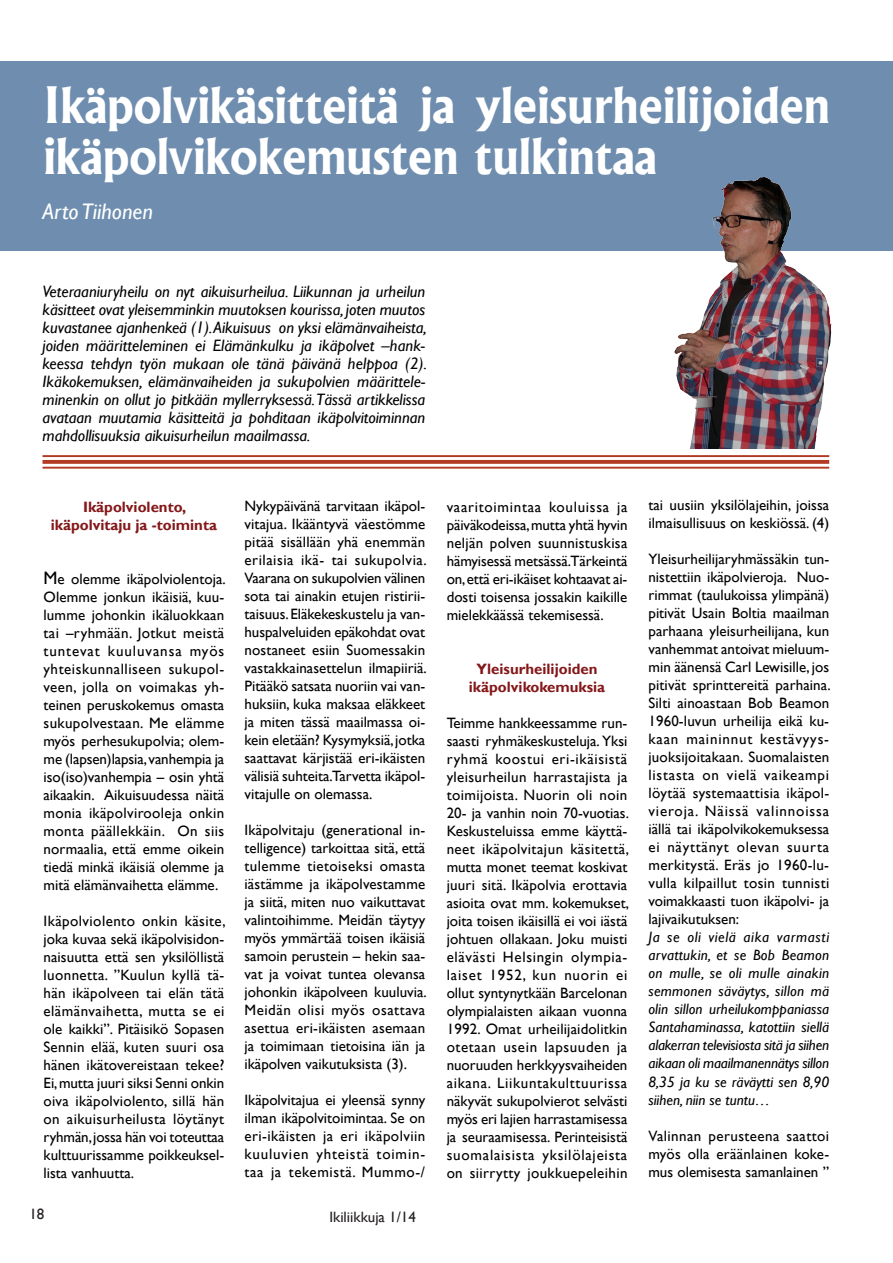
<style>
.page{position:relative;width:893px;height:1263px;background:#fff}
.page>*{position:absolute;margin:0;border:0;box-sizing:border-box;transform-origin:0 0}
.t1{font:700 48px/51px "Albertus";color:#fff}
.t2{font:italic 22.5px "Gill Sans";color:#fff}
.t3{font:italic 16.5px/18px "Gill Sans";color:#000;text-align:justify}
.t4{font:15px/18px "Gill Sans";color:#000;text-align:justify}
.t5{font:italic 15px/18px "Gill Sans";color:#000;text-align:justify}
.t6{font:700 15px/18px "Gill Sans";color:#841719;text-align:center}
.t7{font:15px "Gill Sans";color:#231f20}
.s1{font-size:18px}
</style>
<div class="page">
<div style="left:0;top:61px;width:893px;height:190px;background:#6f8eaf"></div>
<hr style="left:43px;top:455px;width:786px;height:2px;background:#b13b24">
<svg style="left:43px;top:460px;width:786px;height:4px;background:#b4432d"></svg>
<hr style="left:43px;top:467px;width:786px;height:2px;background:#b13b24">
<img style="left:674px;top:177px;width:158px;height:271px">
<h1 class="t1" style="left:44px;top:79px;width:788px">Ikäpolvikäsitteitä ja yleisurheilijoiden ikäpolvikokemusten tulkintaa</h1>
<h2 class="t2" style="left:43px;top:198px;width:112px">Arto Tiihonen</h2>
<p class="t3" style="left:43px;top:282px;width:386px">Veteraaniuryheilu on nyt aikuisurheilua. Liikunnan ja urheilun käsitteet ovat yleisemminkin muutoksen kourissa, joten muutos kuvastanee ajanhenkeä (1). Aikuisuus on yksi elämänvaiheista, joiden määritteleminen ei Elämänkulku ja ikäpolvet –hank&shy;keessa tehdyn työn mukaan ole tänä päivänä helppoa (2).<br>Ikäkokemuksen, elämänvaiheiden ja sukupolvien määrittele&shy;minenkin on ollut jo pitkään myllerryksessä. Tässä artikkelissa avataan muutamia käsitteitä ja pohditaan ikäpolvitoiminnan mahdollisuuksia aikuisurheilun maailmassa.</p>
<p class="t6" style="left:51px;top:498px;width:168px">Ikäpolviolento, ikäpolvitaju ja -toiminta</p>
<p class="t4" style="left:44px;top:570px;width:184px"><span class="s1">M</span>e olemme ikäpolviolentoja.<br>Olemme jonkun ikäisiä, kuu&shy;lumme johonkin ikäluokkaan tai –ryhmään. Jotkut meistä tuntevat kuuluvansa myös yhteiskunnalliseen sukupol&shy;veen, jolla on voimakas yh&shy;teinen peruskokemus omasta sukupolvestaan. Me elämme myös perhesukupolvia; olem&shy;me (lapsen)lapsia, vanhempia ja iso(iso)vanhempia – osin yhtä aikaakin. Aikuisuudessa näitä monia ikäpolvirooleja onkin monta päällekkäin. On siis normaalia, että emme oikein tiedä minkä ikäisiä olemme ja mitä elämänvaihetta elämme.</p>
<p class="t4" style="left:44px;top:912px;width:184px">Ikäpolviolento onkin käsite, joka kuvaa sekä ikäpolvisidon&shy;naisuutta että sen yksilöllistä luonnetta. ”Kuulun kyllä tä&shy;hän ikäpolveen tai elän tätä elämänvaihetta, mutta se ei ole kaikki”. Pitäisikö Sopasen Sennin elää, kuten suuri osa hänen ikätovereistaan tekee?<br>Ei, mutta juuri siksi Senni onkin oiva ikäpolviolento, sillä hän on aikuisurheilusta löytänyt ryhmän, jossa hän voi toteuttaa kulttuurissamme poikkeuksel&shy;lista vanhuutta.</p>
<p class="t4" style="left:244px;top:497px;width:184px">Nykypäivänä tarvitaan ikäpol&shy;vitajua. Ikääntyvä väestömme pitää sisällään yhä enemmän erilaisia ikä- tai sukupolvia.<br>Vaarana on sukupolvien välinen sota tai ainakin etujen ristirii&shy;taisuus. Eläkekeskustelu ja van&shy;huspalveluiden epäkohdat ovat nostaneet esiin Suomessakin vastakkainasettelun ilmapiiriä.<br>Pitääkö satsata nuoriin vai van&shy;huksiin, kuka maksaa eläkkeet ja miten tässä maailmassa oi&shy;kein eletään? Kysymyksiä, jotka saattavat kärjistää eri-ikäisten välisiä suhteita.Tarvetta ikäpol&shy;vitajulle on olemassa.</p>
<p class="t4" style="left:244px;top:821px;width:184px">Ikäpolvitaju (generational in&shy;telligence) tarkoittaa sitä, että tulemme tietoiseksi omasta iästämme ja ikäpolvestamme ja siitä, miten nuo vaikuttavat valintoihimme. Meidän täytyy myös ymmärtää toisen ikäisiä samoin perustein – hekin saa&shy;vat ja voivat tuntea olevansa johonkin ikäpolveen kuuluvia.<br>Meidän olisi myös osattava asettua eri-ikäisten asemaan ja toimimaan tietoisina iän ja ikäpolven vaikutuksista (3).</p>
<p class="t4" style="left:244px;top:1091px;width:182px">Ikäpolvitajua ei yleensä synny ilman ikäpolvitoimintaa. Se on eri-ikäisten ja eri ikäpolviin kuuluvien yhteistä toimin&shy;taa ja tekemistä. Mummo-/</p>
<p class="t7" style="left:29px;top:1205px;width:16px">18</p>
<p class="t7" style="left:329px;top:1208px;width:88px">Ikiliikkuja 1/14</p>
<p class="t4" style="left:447px;top:498px;width:182px">vaaritoimintaa kouluissa ja päiväkodeissa, mutta yhtä hyvin neljän polven suunnistuskisa hämyisessä metsässä.Tärkeintä on, että eri-ikäiset kohtaavat ai&shy;dosti toisensa jossakin kaikille mielekkäässä tekemisessä.</p>
<p class="t6" style="left:469px;top:660px;width:138px">Yleisurheilijoiden ikäpolvikokemuksia</p>
<p class="t4" style="left:447px;top:714px;width:184px">Teimme hankkeessamme run&shy;saasti ryhmäkeskusteluja. Yksi ryhmä koostui eri-ikäisistä yleisurheilun harrastajista ja toimijoista. Nuorin oli noin 20- ja vanhin noin 70-vuotias.<br>Keskusteluissa emme käyttä&shy;neet ikäpolvitajun käsitettä, mutta monet teemat koskivat juuri sitä. Ikäpolvia erottavia asioita ovat mm. kokemukset, joita toisen ikäisillä ei voi iästä johtuen ollakaan. Joku muisti elävästi Helsingin olympia&shy;laiset 1952, kun nuorin ei ollut syntynytkään Barcelonan olympialaisten aikaan vuonna 1992. Omat urheilijaidolitkin otetaan usein lapsuuden ja nuoruuden herkkyysvaiheiden aikana. Liikuntakulttuurissa näkyvät sukupolvierot selvästi myös eri lajien harrastamisessa ja seuraamisessa. Perinteisistä suomalaisista yksilölajeista on siirrytty joukkuepeleihin</p>
<p class="t4" style="left:648px;top:497px;width:182px">tai uusiin yksilölajeihin, joissa ilmaisullisuus on keskiössä. (4)</p>
<p class="t4" style="left:648px;top:551px;width:184px">Yleisurheilijaryhmässäkin tun&shy;nistettiin ikäpolvieroja. Nuo&shy;rimmat (taulukoissa ylimpänä) pitivät Usain Boltia maailman parhaana yleisurheilijana, kun vanhemmat antoivat mieluum&shy;min äänensä Carl Lewisille, jos pitivät sprinttereitä parhaina.<br>Silti ainoastaan Bob Beamon 1960-luvun urheilija eikä ku&shy;kaan maininnut kestävyys&shy;juoksijoitakaan. Suomalaisten listasta on vielä vaikeampi löytää systemaattisia ikäpol&shy;vieroja. Näissä valinnoissa iällä tai ikäpolvikokemuksessa ei näyttänyt olevan suurta merkitystä. Eräs jo 1960-lu&shy;vulla kilpaillut tosin tunnisti voimakkaasti tuon ikäpolvi- ja lajivaikutuksen:</p>
<p class="t5" style="left:648px;top:929px;width:182px">Ja se oli vielä aika varmasti arvattukin, et se Bob Beamon on mulle, se oli mulle ainakin semmonen säväytys, sillon mä olin sillon urheilukomppaniassa Santahaminassa, katottiin siellä alakerran televisiosta sitä ja siihen aikaan oli maailmanennätys sillon 8,35 ja ku se räväytti sen 8,90 siihen, niin se tuntu…</p>
<p class="t4" style="left:648px;top:1127px;width:182px">Valinnan perusteena saattoi myös olla eräänlainen koke&shy;mus olemisesta samanlainen ”</p>
</div>
